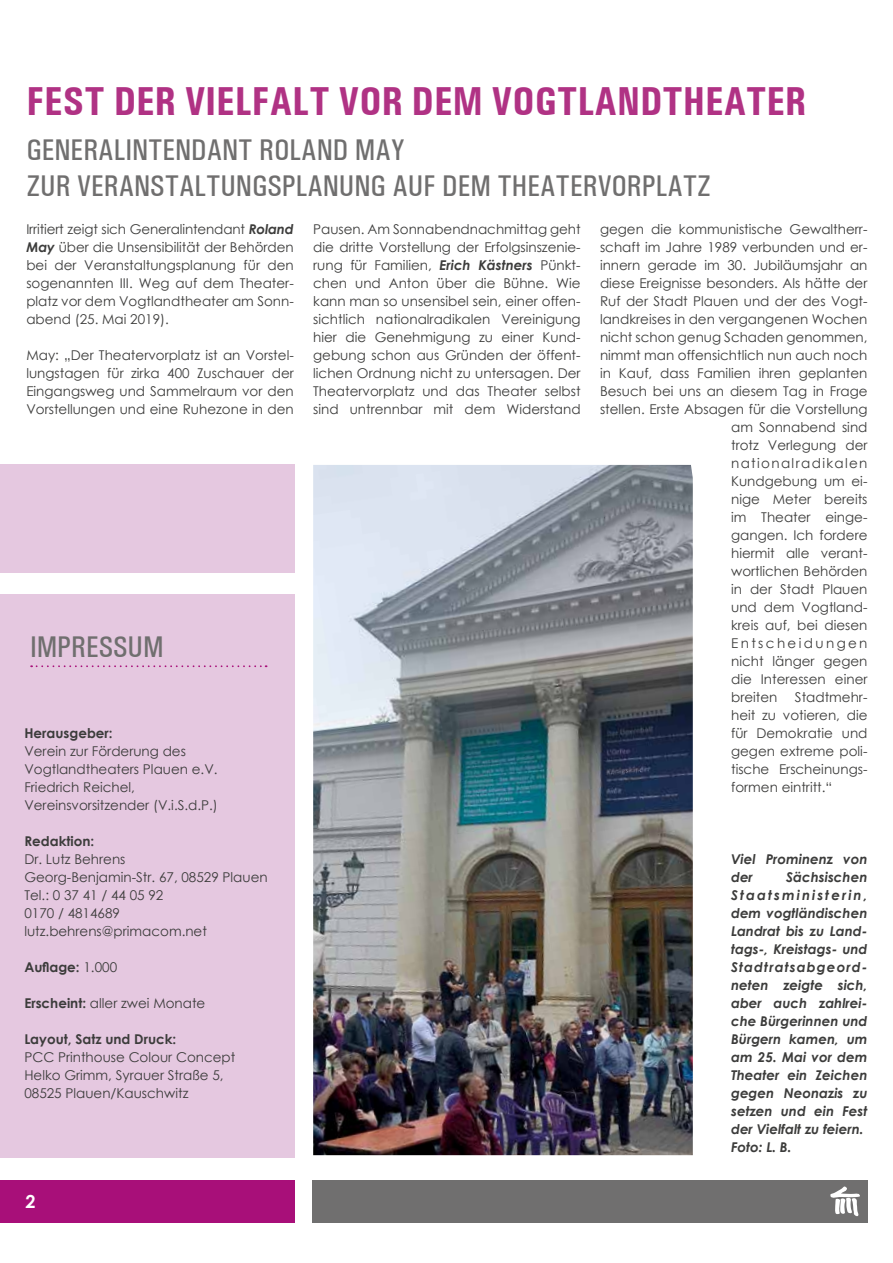
<style>
.page{position:relative;width:893px;height:1263px;background:#fff}
.page>*{position:absolute;margin:0;border:0;box-sizing:border-box;transform-origin:0 0}
.t1{font:700 condensed 40.5px "Univers";color:#b03284}
.t2{font:500 condensed 30px/36px "Univers";color:#706f6f}
.t3{font:700 18px "Century Gothic";color:#fff}
.t4{font:13.5px/18px "Century Gothic";color:#3c3c3b;text-align:justify}
.t5{font:italic 700 13.5px/18px "Century Gothic";color:#3c3c3b}
.t6{font:700 13.5px "Century Gothic";color:#3c3c3b}
.t7{font:13.5px "Century Gothic";letter-spacing:.1em;color:#3c3c3b}
.t8{font:13.5px "Century Gothic";letter-spacing:.175em;color:#3c3c3b}
.s1{font-weight:700;font-style:italic}
.s2{font-weight:400}
.s3{font-weight:700}
</style>
<div class="page">
<div style="left:0;top:1180px;width:294px;height:42px;background:#a80f79"></div>
<div style="left:312px;top:1180px;width:555px;height:42px;background:#706f6f"></div>
<svg style="left:830px;top:1186px;width:30px;height:31px"></svg>
<div style="left:0;top:594px;width:294px;height:563px;background:#e5c8e0"></div>
<div style="left:0;top:465px;width:294px;height:108px;background:#e5c8e0"></div>
<svg style="left:31px;top:665px;width:236px;height:2px"></svg>
<img style="left:313px;top:465px;width:380px;height:690px">
<h1 class="t1" style="left:26px;top:77px;width:781px">FEST DER VIELFALT VOR DEM VOGTLANDTHEATER</h1>
<h2 class="t2" style="left:26px;top:132px;width:686px">GENERALINTENDANT ROLAND MAY<br>ZUR VERANSTALTUNGSPLANUNG AUF DEM THEATERVORPLATZ</h2>
<p class="t4" style="left:26px;top:220px;width:269px">Irritiert zeigt sich Generalintendant <span class="s1">Roland May</span> über die Unsensibilität der Behörden bei der Veranstaltungsplanung für den sogenannten III. Weg auf dem Theater&shy;platz vor dem Vogtlandtheater am Sonn&shy;abend (25. Mai 2019).</p>
<p class="t4" style="left:26px;top:346px;width:269px">May: „Der Theatervorplatz ist an Vorstel&shy;lungstagen für zirka 400 Zuschauer der Eingangsweg und Sammelraum vor den Vorstellungen und eine Ruhezone in den</p>
<p class="t4" style="left:313px;top:220px;width:269px">Pausen. Am Sonnabendnachmittag geht die dritte Vorstellung der Erfolgsinszenie&shy;rung für Familien, <span class="s1">Erich Kästners</span> Pünkt&shy;chen und Anton über die Bühne. Wie kann man so unsensibel sein, einer offen&shy;sichtlich nationalradikalen Vereinigung hier die Genehmigung zu einer Kund&shy;gebung schon aus Gründen der öffent&shy;lichen Ordnung nicht zu untersagen. Der Theatervorplatz und das Theater selbst sind untrennbar mit dem Widerstand</p>
<p class="t4" style="left:600px;top:220px;width:269px">gegen die kommunistische Gewaltherr-</p>
<p class="t4" style="left:600px;top:238px;width:269px">schaft im Jahre 1989 verbunden und er-</p>
<p class="t4" style="left:600px;top:256px;width:269px">innern gerade im 30. Jubiläumsjahr an</p>
<p class="t4" style="left:600px;top:274px;width:269px">diese Ereignisse besonders. Als hätte der</p>
<p class="t4" style="left:600px;top:292px;width:269px">Ruf der Stadt Plauen und der des Vogt-</p>
<p class="t4" style="left:600px;top:310px;width:269px">landkreises in den vergangenen Wochen</p>
<p class="t4" style="left:600px;top:328px;width:269px">nicht schon genug Schaden genommen,</p>
<p class="t4" style="left:600px;top:346px;width:269px">nimmt man offensichtlich nun auch noch</p>
<p class="t4" style="left:600px;top:364px;width:269px">in Kauf, dass Familien ihren geplanten</p>
<p class="t4" style="left:600px;top:382px;width:269px">Besuch bei uns an diesem Tag in Frage</p>
<p class="t4" style="left:600px;top:400px;width:269px">stellen. Erste Absagen für die Vorstellung</p>
<p class="t4" style="left:731px;top:418px;width:138px">am Sonnabend sind</p>
<p class="t4" style="left:731px;top:436px;width:138px">trotz Verlegung der</p>
<p class="t7" style="left:731px;top:454px;width:138px">nationalradikalen</p>
<p class="t4" style="left:731px;top:472px;width:138px">Kundgebung um ei-</p>
<p class="t4" style="left:731px;top:490px;width:138px">nige Meter bereits</p>
<p class="t4" style="left:731px;top:508px;width:138px">im Theater einge-</p>
<p class="t4" style="left:731px;top:526px;width:138px">gangen. Ich fordere</p>
<p class="t4" style="left:731px;top:544px;width:138px">hiermit alle verant-</p>
<p class="t4" style="left:731px;top:562px;width:138px">wortlichen Behörden</p>
<p class="t4" style="left:731px;top:580px;width:138px">in der Stadt Plauen</p>
<p class="t4" style="left:731px;top:598px;width:138px">und dem Vogtland-</p>
<p class="t4" style="left:731px;top:616px;width:138px">kreis auf, bei diesen</p>
<p class="t8" style="left:731px;top:634px;width:138px">Entscheidungen</p>
<p class="t4" style="left:731px;top:652px;width:138px">nicht länger gegen</p>
<p class="t4" style="left:731px;top:670px;width:138px">die Interessen einer</p>
<p class="t4" style="left:731px;top:688px;width:48px">breiten</p>
<h2 class="t2" style="left:30px;top:629px;width:135px">IMPRESSUM</h2>
<p class="t4" style="left:731px;top:688px;width:138px;text-indent:64px">Stadtmehr&shy;heit zu votieren, die für Demokratie und gegen extreme poli&shy;tische Erscheinungs&shy;formen eintritt.“</p>
<p class="t6" style="left:24px;top:723px;width:90px">Herausgeber:</p>
<p class="t4" style="left:24px;top:742px;width:195px;text-align:left">Verein zur Förderung des<br>Vogtlandtheaters Plauen e.V.<br>Friedrich Reichel,<br>Vereinsvorsitzender (V.i.S.d.P.)</p>
<p class="t6" style="left:24px;top:831px;width:71px">Redaktion:</p>
<p class="t4" style="left:24px;top:850px;width:245px;text-align:left">Dr. Lutz Behrens<br>Georg-Benjamin-Str. 67, 08529 Plauen<br>Tel.: 0 37 41 / 44 05 92<br>0170 / 4814689 lutz.behrens@primacom.net</p>
<p class="t6" style="left:24px;top:957px;width:94px">Auflage: <span class="s2">1.000</span></p>
<p class="t4" style="left:24px;top:994px;width:183px"><span class="s3">Erscheint:</span> aller zwei Monate</p>
<p class="t6" style="left:24px;top:1029px;width:154px">Layout, Satz und Druck:</p>
<p class="t4" style="left:24px;top:1048px;width:213px;text-align:left">PCC Printhouse Colour Concept<br>Helko Grimm, Syrauer Straße 5,<br>08525 Plauen/Kauschwitz</p>
<p class="t5" style="left:731px;top:849px;width:138px">Viel Prominenz von der</p>
<p class="t5" style="left:731px;top:867px;width:138px;text-indent:55px">Sächsischen<br>Staatsministerin, dem vogtländischen<br>Landrat bis zu Land&shy;tags-, Kreistags- und<br>Stadtratsabgeord&shy;neten zeigte sich, aber auch zahlrei&shy;che Bürgerinnen und<br>Bürgern kamen, um am 25. Mai vor dem<br>Theater ein Zeichen gegen Neonazis zu setzen und ein Fest der Vielfalt zu feiern.<br>Foto: L. B.</p>
<h3 class="t3" style="left:26px;top:1188px;width:12px">2</h3>
</div>
